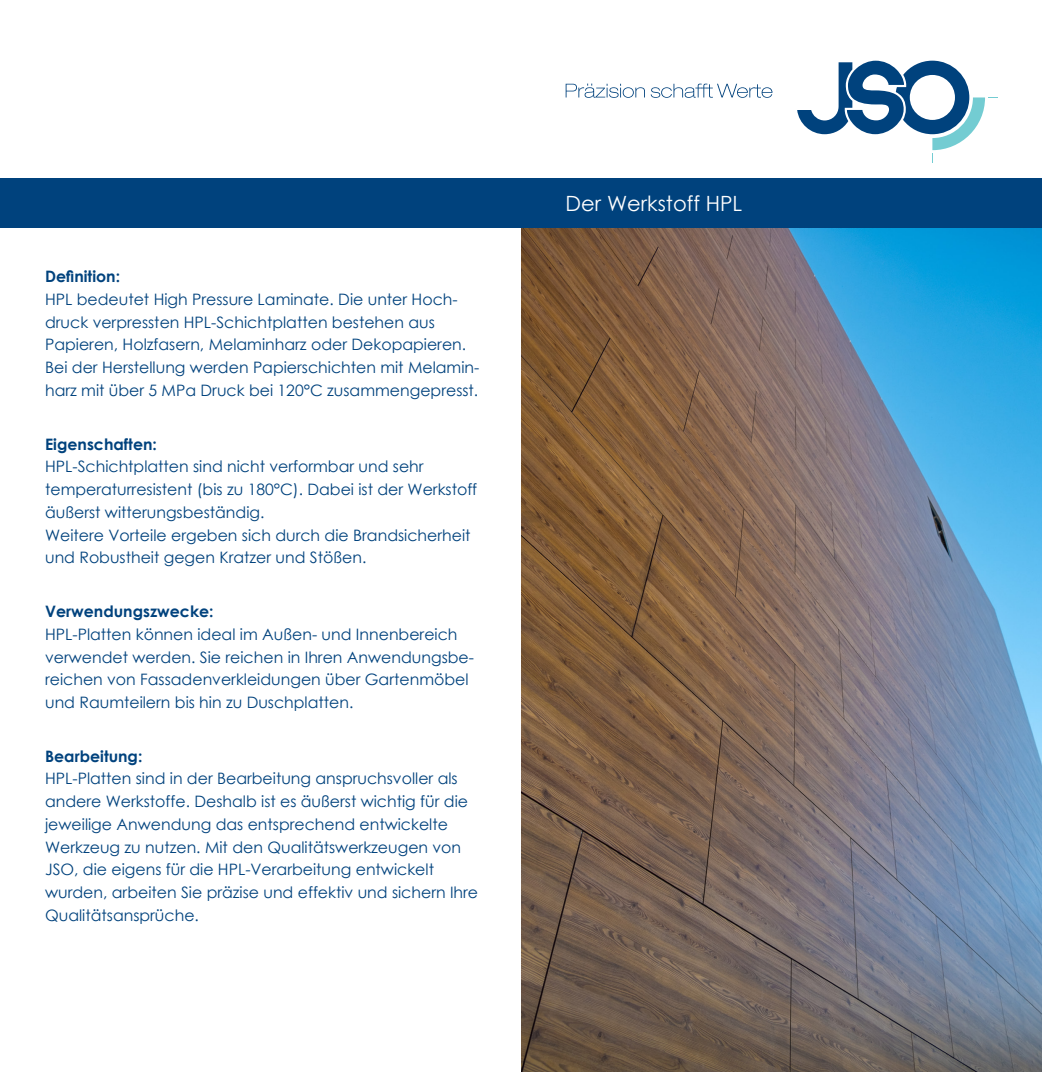
<style>
.page{position:relative;width:1042px;height:1072px;background:#fff}
.page>*{position:absolute;margin:0;border:0;box-sizing:border-box;transform-origin:0 0}
.t1{font:21px "Century Gothic";color:#fff}
.t2{font:15.75px/22.8px "Century Gothic";color:#00427d}
.t3{font:700 15.75px "Century Gothic";color:#00427d}
</style>
<div class="page">
<div style="left:0;top:179px;width:1042px;height:49px;background:#00427d"></div>
<svg style="left:797px;top:61px;width:200px;height:102px"></svg>
<svg style="left:566px;top:84px;width:79px;height:14px"></svg>
<svg style="left:651px;top:84px;width:121px;height:14px"></svg>
<img style="left:521px;top:228px;width:521px;height:843px">
<p class="t3" style="left:45px;top:264px;width:76px">Definition:</p>
<p class="t2" style="left:45px;top:287px;width:436px">HPL bedeutet High Pressure Laminate. Die unter Hoch&shy;druck verpressten HPL-Schichtplatten bestehen aus Papieren, Holzfasern, Melaminharz oder Dekopapieren.<br>Bei der Herstellung werden Papierschichten mit Melamin&shy;harz mit über 5 MPa Druck bei 120°C zusammengepresst.</p>
<p class="t3" style="left:45px;top:432px;width:113px">Eigenschaften:</p>
<p class="t2" style="left:45px;top:455px;width:434px">HPL-Schichtplatten sind nicht verformbar und sehr temperaturresistent (bis zu 180°C). Dabei ist der Werkstoff äußerst witterungsbeständig.<br>Weitere Vorteile ergeben sich durch die Brandsicherheit und Robustheit gegen Kratzer und Stößen.</p>
<p class="t3" style="left:45px;top:599px;width:170px">Verwendungszwecke:</p>
<p class="t2" style="left:45px;top:622px;width:430px">HPL-Platten können ideal im Außen- und Innenbereich verwendet werden. Sie reichen in Ihren Anwendungsbe&shy;reichen von Fassadenverkleidungen über Gartenmöbel und Raumteilern bis hin zu Duschplatten.</p>
<p class="t3" style="left:45px;top:744px;width:99px">Bearbeitung:</p>
<p class="t2" style="left:45px;top:767px;width:434px">HPL-Platten sind in der Bearbeitung anspruchsvoller als andere Werkstoffe. Deshalb ist es äußerst wichtig für die jeweilige Anwendung das entsprechend entwickelte Werkzeug zu nutzen. Mit den Qualitätswerkzeugen von JSO, die eigens für die HPL-Verarbeitung entwickelt wurden, arbeiten Sie präzise und effektiv und sichern Ihre Qualitätsansprüche.</p>
<h1 class="t1" style="left:566px;top:189px;width:178px">Der Werkstoff HPL</h1>
</div>
